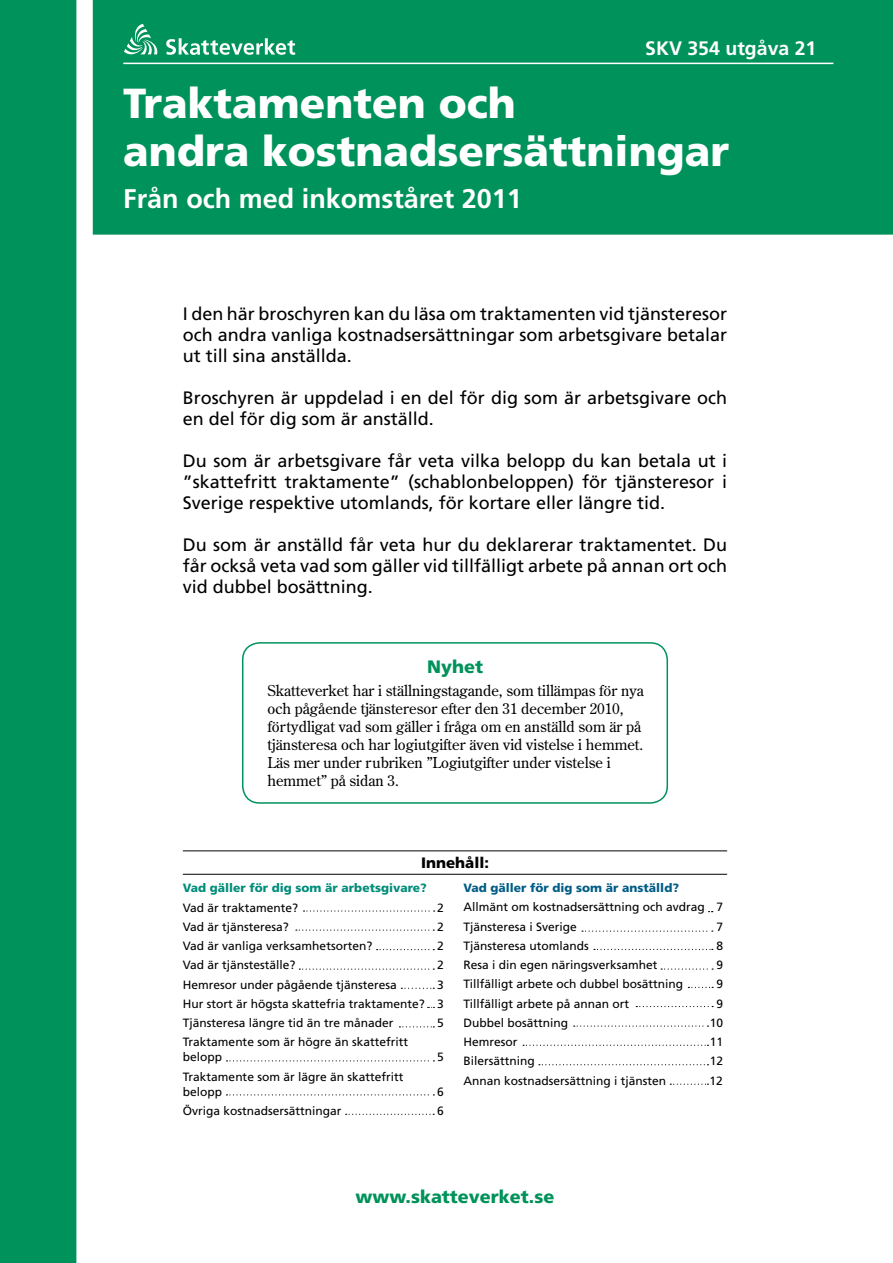
<style>
.page{position:relative;width:893px;height:1263px;background:#fff}
.page>*{position:absolute;margin:0;border:0;box-sizing:border-box;transform-origin:0 0}
.t1{font:900 42px/48px "Frutiger";color:#fff}
.t2{font:700 27px "Frutiger";color:#fff}
.t3{font:700 19.5px "Frutiger";color:#fff}
.t4{font:18px/21px "Frutiger";color:#000;text-align:justify}
.t5{font:900 18px "Frutiger";color:#00925b}
.t6{font:15px/18px "Century Old Style";color:#000}
.t7{font:900 15px "Frutiger";color:#000}
.t8{font:12px/19.2px "Frutiger";color:#000}
.t9{font:900 12px "Frutiger";color:#008d7a}
.t10{font:900 12px "Frutiger";color:#005d86}
</style>
<div class="page">
<div style="left:93px;top:0;width:800px;height:235px;background:#00925b"></div>
<hr style="left:123px;top:63px;width:710px;height:1px;background:#fff">
<svg style="left:166px;top:38px;width:129px;height:17px"></svg>
<svg style="left:124px;top:24px;width:33px;height:32px"></svg>
<svg style="left:304px;top:910px;width:131px;height:1px"></svg>
<svg style="left:296px;top:929px;width:138px;height:2px"></svg>
<svg style="left:377px;top:949px;width:57px;height:1px"></svg>
<svg style="left:299px;top:968px;width:135px;height:2px"></svg>
<svg style="left:401px;top:988px;width:33px;height:1px"></svg>
<svg style="left:399px;top:1026px;width:35px;height:1px"></svg>
<svg style="left:226px;top:1060px;width:208px;height:1px"></svg>
<svg style="left:226px;top:1094px;width:208px;height:1px"></svg>
<svg style="left:346px;top:1114px;width:88px;height:1px"></svg>
<svg style="left:574px;top:1025px;width:134px;height:2px"></svg>
<svg style="left:636px;top:1006px;width:77px;height:1px"></svg>
<svg style="left:688px;top:987px;width:25px;height:1px"></svg>
<svg style="left:661px;top:968px;width:52px;height:2px"></svg>
<svg style="left:594px;top:949px;width:119px;height:1px"></svg>
<svg style="left:582px;top:930px;width:131px;height:2px"></svg>
<hr style="left:183px;top:874px;width:544px;height:1px;background:#000">
<hr style="left:183px;top:850px;width:544px;height:1px;background:#000">
<svg style="left:523px;top:1045px;width:185px;height:1px"></svg>
<svg style="left:539px;top:1064px;width:169px;height:1px"></svg>
<svg style="left:670px;top:1084px;width:38px;height:1px"></svg>
<div style="left:0;top:0;width:76px;height:1263px;background:#00925b"></div>
<div style="left:242px;top:642px;width:426px;height:162px;border:2px solid #00925b;border-radius:17px"></div>
<h3 class="t3" style="left:645px;top:37px;width:173px">SKV 354 utgåva 21</h3>
<h1 class="t1" style="left:123px;top:78px;width:607px">Traktamenten och<br>andra kostnadsersättningar</h1>
<h2 class="t2" style="left:123px;top:183px;width:400px">Från och med inkomståret 2011</h2>
<h3 class="t4" style="left:183px;top:303px;width:546px">I den här broschyren kan du läsa om traktamenten vid tjänsteresor och andra vanliga kostnadsersättningar som arbetsgivare betalar ut till sina anställda.</h3>
<h3 class="t4" style="left:183px;top:387px;width:546px">Broschyren är uppdelad i en del för dig som är arbetsgivare och en del för dig som är anställd.</h3>
<h3 class="t4" style="left:183px;top:450px;width:546px">Du som är arbetsgivare får veta vilka belopp du kan betala ut i ”skattefritt traktamente” (schablonbeloppen) för tjänsteresor i Sverige respektive utomlands, för kortare eller längre tid.</h3>
<h3 class="t4" style="left:183px;top:534px;width:546px">Du som är anställd får veta hur du deklarerar traktamentet. Du får också veta vad som gäller vid tillfälligt arbete på annan ort och vid dubbel bosättning.</h3>
<h3 class="t5" style="left:427px;top:656px;width:57px">Nyhet</h3>
<p class="t6" style="left:267px;top:681px;width:378px">Skatteverket har i ställningstagande, som tillämpas för nya och pågående tjänsteresor efter den 31 december 2010, förtydligat vad som gäller i fråga om en anställd som är på tjänsteresa och har logiutgifter även vid vistelse i hemmet.<br>Läs mer under rubriken ”Logiutgifter under vistelse i hemmet” på sidan 3.</p>
<p class="t7" style="left:421px;top:854px;width:69px">Innehåll:</p>
<p class="t9" style="left:183px;top:881px;width:245px">Vad gäller för dig som är arbetsgivare?</p>
<p class="t8" style="left:183px;top:898px;width:117px">Vad är traktamente?</p>
<p class="t8" style="left:437px;top:898px;width:8px">2</p>
<p class="t8" style="left:183px;top:917px;width:108px">Vad är tjänsteresa?</p>
<p class="t8" style="left:437px;top:917px;width:8px">2</p>
<p class="t8" style="left:183px;top:936px;width:191px">Vad är vanliga verksamhetsorten?</p>
<p class="t8" style="left:437px;top:936px;width:8px">2</p>
<p class="t8" style="left:183px;top:955px;width:114px">Vad är tjänsteställe?</p>
<p class="t8" style="left:437px;top:955px;width:8px">2</p>
<p class="t8" style="left:183px;top:975px;width:216px">Hemresor under pågående tjänsteresa</p>
<p class="t8" style="left:183px;top:975px;width:262px;text-align:justify;text-indent:254px">3<br>Hur stort är högsta skattefria traktamente? 3<br>Tjänsteresa längre tid än tre månader</p>
<p class="t8" style="left:437px;top:1013px;width:8px">5</p>
<p class="t8" style="left:183px;top:1034px;width:227px;line-height:15px">Traktamente som är högre än skattefritt belopp</p>
<p class="t8" style="left:183px;top:1069px;width:222px;line-height:15px">Traktamente som är lägre än skattefritt belopp</p>
<p class="t8" style="left:437px;top:1047px;width:8px">5</p>
<p class="t8" style="left:437px;top:1082px;width:8px">6</p>
<p class="t8" style="left:183px;top:1101px;width:160px">Övriga kostnadsersättningar</p>
<p class="t8" style="left:437px;top:1101px;width:8px">6</p>
<p class="t10" style="left:463px;top:881px;width:217px">Vad gäller för dig som är anställd?</p>
<p class="t8" style="left:463px;top:897px;width:261px">Allmänt om kostnadsersättning och avdrag 7<br>Tjänsteresa i Sverige</p>
<p class="t8" style="left:716px;top:917px;width:8px">7</p>
<p class="t8" style="left:463px;top:936px;width:127px">Tjänsteresa utomlands</p>
<p class="t8" style="left:716px;top:936px;width:8px">8</p>
<p class="t8" style="left:463px;top:955px;width:196px">Resa i din egen näringsverksamhet</p>
<p class="t8" style="left:716px;top:955px;width:8px">9</p>
<p class="t8" style="left:463px;top:974px;width:221px">Tillfälligt arbete och dubbel bosättning</p>
<p class="t8" style="left:716px;top:974px;width:8px">9</p>
<p class="t8" style="left:463px;top:994px;width:167px">Tillfälligt arbete på annan ort</p>
<p class="t8" style="left:716px;top:994px;width:8px">9</p>
<p class="t8" style="left:463px;top:1013px;width:106px">Dubbel bosättning</p>
<p class="t8" style="left:710px;top:1013px;width:15px">10</p>
<p class="t8" style="left:463px;top:1032px;width:56px">Hemresor</p>
<p class="t8" style="left:710px;top:1032px;width:15px">11</p>
<p class="t8" style="left:463px;top:1051px;width:73px">Bilersättning</p>
<p class="t8" style="left:710px;top:1051px;width:15px">12</p>
<p class="t8" style="left:463px;top:1071px;width:204px">Annan kostnadsersättning i tjänsten</p>
<p class="t8" style="left:709px;top:1071px;width:15px">12</p>
<h3 class="t5" style="left:355px;top:1186px;width:200px">www.skatteverket.se</h3>
</div>
